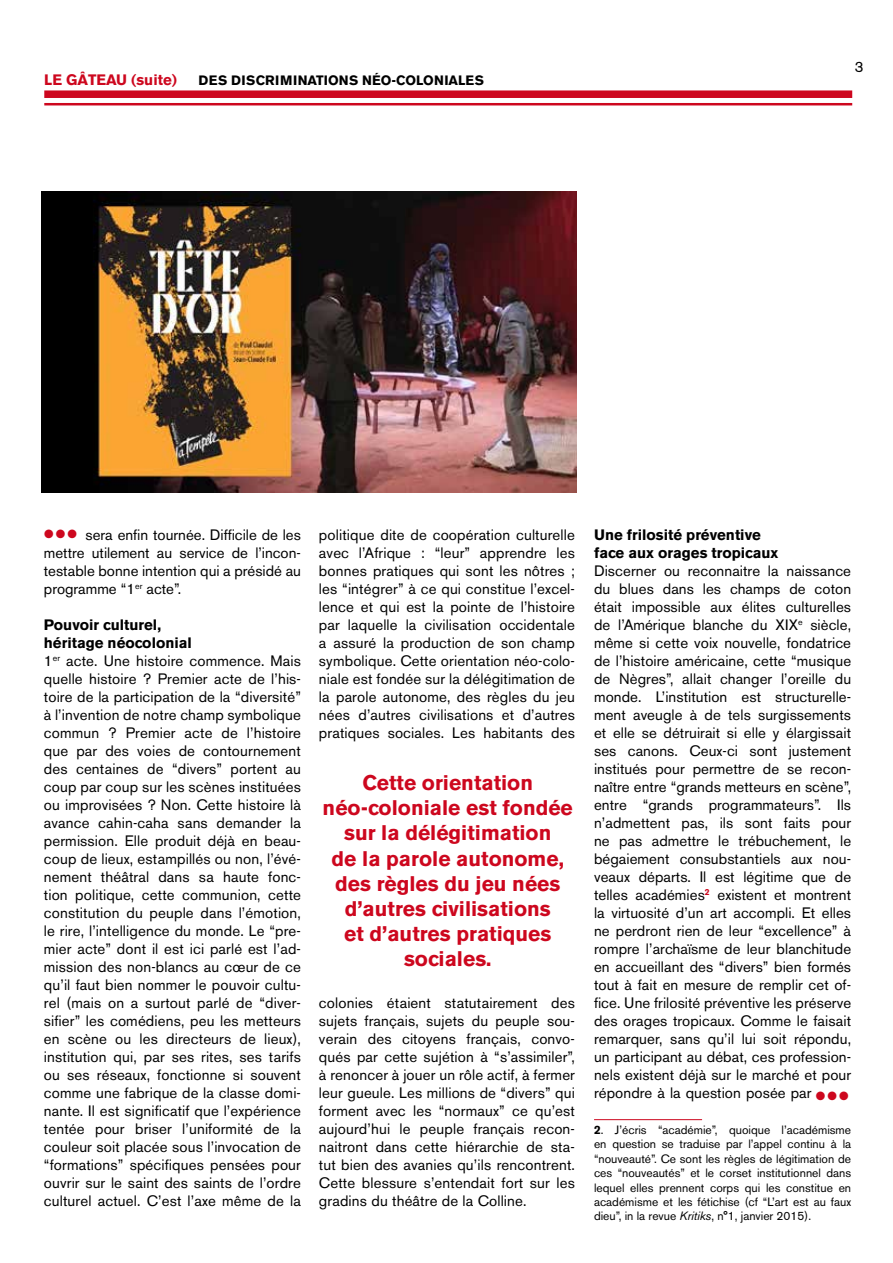
<style>
.page{position:relative;width:893px;height:1263px;background:#fff}
.page>*{position:absolute;margin:0;border:0;box-sizing:border-box;transform-origin:0 0}
.t1{font:700 21px/25.2px "Akzidenz Grotesk BE";color:#cd071e;text-align:center}
.t2{font:15px/18px "Akzidenz Grotesk BE";letter-spacing:.01em;color:#000;text-align:justify}
.t3{font:700 15px/18px "Akzidenz Grotesk BE";color:#000}
.t4{font:700 15px "Akzidenz Grotesk BE";color:#cd071e}
.t5{font:700 13.5px "Akzidenz Grotesk BE";color:#000}
.t6{font:12px/14.4px "Akzidenz Grotesk BE";color:#000;text-align:justify}
.t7{font:12px "Zapf Dingbats ITC";color:#cd071e}
.s1{font-weight:700}
.s2{font-style:italic}
</style>
<div class="page">
<div style="left:44px;top:90px;width:808px;height:8px;background:#cd071e"></div>
<hr style="left:44px;top:103px;width:808px;height:2px;background:#cd071e">
<hr style="left:594px;top:1119px;width:108px;height:1px;background:#cd071e">
<img style="left:41px;top:191px;width:535px;height:301px">
<p class="t4" style="left:44px;top:71px;width:134px">LE GÂTEAU (suite)</p>
<p class="t5" style="left:198px;top:72px;width:287px">DES DISCRIMINATIONS NÉO-COLONIALES</p>
<p class="t2" style="left:855px;top:58px;width:10px">3</p>
<p class="t7" style="left:44px;top:528px;width:34px">● ● ●</p>
<p class="t2" style="left:44px;top:526px;width:259px;text-indent:42px">sera enfin tournée. Difficile de les mettre utilement au service de l’incon&shy;testable bonne intention qui a présidé au programme “1<sup>er</sup> acte”.</p>
<p class="t2" style="left:44px;top:616px;width:259px;text-align:left"><span class="s1">Pouvoir culturel,<br>héritage néocolonial<br></span>1<sup>er</sup> acte. Une histoire commence. Mais quelle histoire ? Premier acte de l’his&shy;toire de la participation de la “diversité” à l’invention de notre champ symbolique commun ? Premier acte de l’histoire que par des voies de contournement des centaines de “divers” portent au coup par coup sur les scènes instituées ou improvisées ? Non. Cette histoire là avance cahin-caha sans demander la permission. Elle produit déjà en beau&shy;coup de lieux, estampillés ou non, l’évé&shy;nement théâtral dans sa haute fonc&shy;tion politique, cette communion, cette constitution du peuple dans l’émotion, le rire, l’intelligence du monde. Le “pre&shy;mier acte” dont il est ici parlé est l’ad&shy;mission des non-blancs au cœur de ce qu’il faut bien nommer le pouvoir cultu&shy;rel (mais on a surtout parlé de “diver&shy;sifier” les comédiens, peu les metteurs en scène ou les directeurs de lieux), institution qui, par ses rites, ses tarifs ou ses réseaux, fonctionne si souvent comme une fabrique de la classe domi&shy;nante. Il est significatif que l’expérience tentée pour briser l’uniformité de la couleur soit placée sous l’invocation de “formations” spécifiques pensées pour ouvrir sur le saint des saints de l’ordre culturel actuel. C’est l’axe même de la</p>
<p class="t2" style="left:319px;top:526px;width:257px">politique dite de coopération culturelle avec l’Afrique : “leur” apprendre les bonnes pratiques qui sont les nôtres ; les “intégrer” à ce qui constitue l’excel&shy;lence et qui est la pointe de l’histoire par laquelle la civilisation occidentale a assuré la production de son champ symbolique. Cette orientation néo-colo&shy;niale est fondée sur la délégitimation de la parole autonome, des règles du jeu nées d’autres civilisations et d’autres pratiques sociales. Les habitants des</p>
<h1 class="t1" style="left:323px;top:770px;width:252px">Cette orientation néo-coloniale est fondée sur la délégitimation<br>de la parole autonome, des règles du jeu nées d’autres civilisations<br>et d’autres pratiques sociales.</h1>
<p class="t2" style="left:319px;top:994px;width:257px">colonies étaient statutairement des sujets français, sujets du peuple sou&shy;verain des citoyens français, convo&shy;qués par cette sujétion à “s’assimiler”, à renoncer à jouer un rôle actif, à fermer leur gueule. Les millions de “divers” qui forment avec les “normaux” ce qu’est aujourd’hui le peuple français recon&shy;naitront dans cette hiérarchie de sta&shy;tut bien des avanies qu’ils rencontrent.<br>Cette blessure s’entendait fort sur les gradins du théâtre de la Colline.</p>
<p class="t3" style="left:594px;top:526px;width:186px">Une frilosité préventive face aux orages tropicaux</p>
<p class="t2" style="left:594px;top:562px;width:259px">Discerner ou reconnaitre la naissance du blues dans les champs de coton était impossible aux élites culturelles de l’Amérique blanche du XIX<sup>e</sup> siècle, même si cette voix nouvelle, fondatrice de l’histoire américaine, cette “musique de Nègres”, allait changer l’oreille du monde. L’institution est structurelle&shy;ment aveugle à de tels surgissements et elle se détruirait si elle y élargissait ses canons. Ceux-ci sont justement institués pour permettre de se recon&shy;naître entre “grands metteurs en scène”, entre “grands programmateurs”. Ils n’admettent pas, ils sont faits pour ne pas admettre le trébuchement, le bégaiement consubstantiels aux nou&shy;veaux départs. Il est légitime que de telles académies<sup>2</sup> existent et montrent la virtuosité d’un art accompli. Et elles ne perdront rien de leur “excellence” à rompre l’archaïsme de leur blanchitude en accueillant des “divers” bien formés tout à fait en mesure de remplir cet of&shy;fice. Une frilosité préventive les préserve des orages tropicaux. Comme le faisait remarquer, sans qu’il lui soit répondu, un participant au débat, ces profession&shy;nels existent déjà sur le marché et pour répondre à la question posée par</p>
<p class="t6" style="left:594px;top:1123px;width:259px"><span class="s1">2</span>. J’écris “académie”, quoique l’académisme en question se traduise par l’appel continu à la “nouveauté”. Ce sont les règles de légitimation de ces “nouveautés” et le corset institutionnel dans lequel elles prennent corps qui les constitue en académisme et les fétichise (cf “L’art est au faux dieu”, in la revue <span class="s2">Kritiks</span>, n°1, janvier 2015).</p>
<p class="t7" style="left:816px;top:1090px;width:34px">● ● ●</p>
</div>
